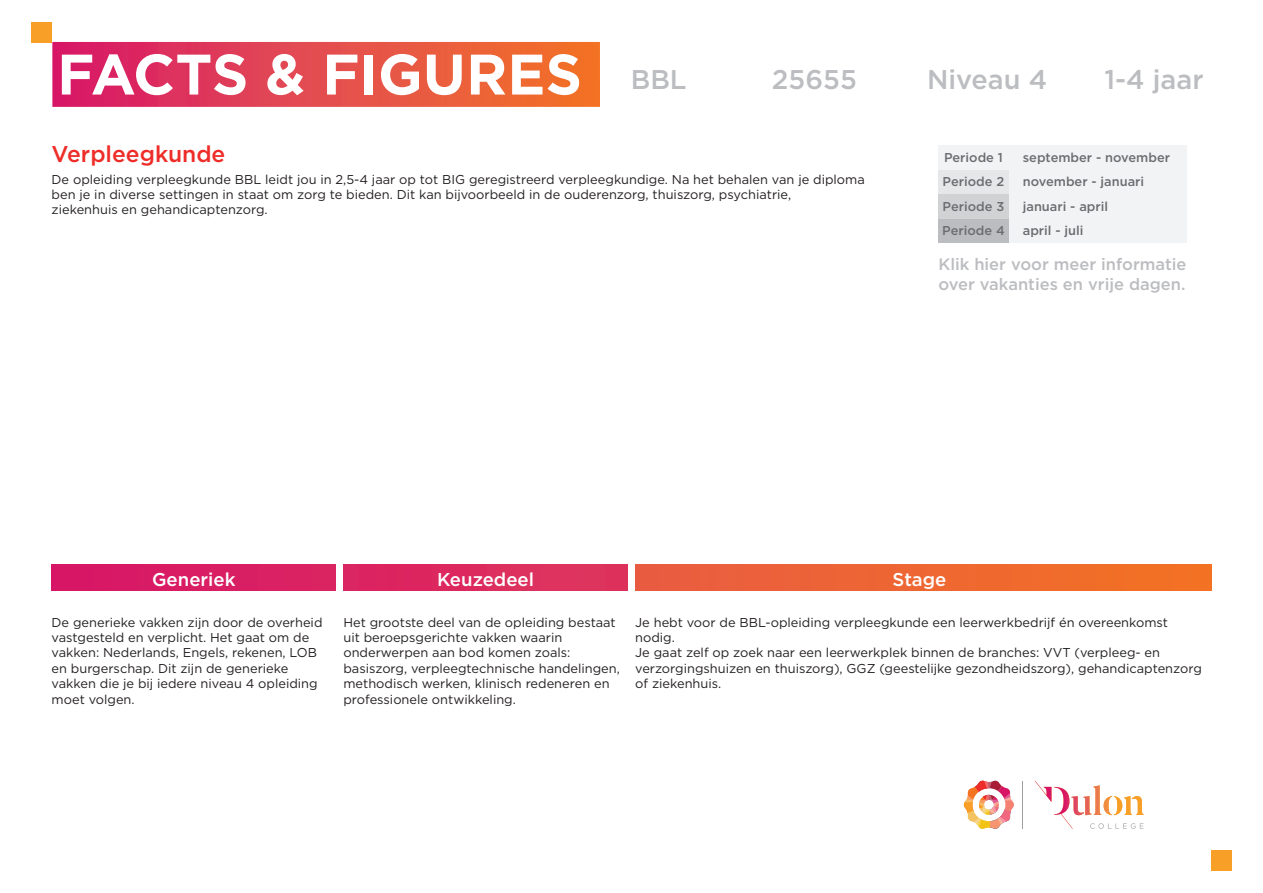
<style>
.page{position:relative;width:1263px;height:893px;background:#fff}
.page>*{position:absolute;margin:0;border:0;box-sizing:border-box;transform-origin:0 0}
.t1{font:700 57px "Gotham";letter-spacing:-.005em;color:#fff}
.t2{font:500 27.15px "Gotham";color:#bcbdc0}
.t3{font:500 22.8px "Gotham";color:#ee2d29}
.t4{font:500 18.6px "Gotham";color:#fff}
.t5{font:500 16.5px/19.8px "Gotham";color:#bcbdc0}
.t6{font:12.9px/15.5px "Gotham";color:#231f20}
.t7{font:500 12.9px/24.5px "Gotham";color:#6c6d70}
</style>
<div class="page">
<div style="left:52px;top:565px;width:284px;height:25px;background:#d91c64"></div>
<div style="left:343px;top:565px;width:285px;height:25px;background:#dc295f"></div>
<div style="left:635px;top:565px;width:576px;height:25px;background:linear-gradient(to right,#e95b41,#f37223)"></div>
<div style="left:31px;top:22px;width:21px;height:20px;background:#f89f28"></div>
<div style="left:1211px;top:850px;width:20px;height:21px;background:#f89f28"></div>
<svg style="left:963px;top:780px;width:51px;height:49px"></svg>
<hr style="left:1023px;top:781px;width:1px;height:48px;background:#9d9fa2">
<svg style="left:1035px;top:781px;width:108px;height:48px"></svg>
<svg style="left:52px;top:42px;width:548px;height:65px;background:#e44a4b"></svg>
<div style="left:938px;top:218px;width:71px;height:25px;background:#bcbdc0"></div>
<div style="left:938px;top:194px;width:71px;height:24px;background:#d1d2d4"></div>
<div style="left:938px;top:170px;width:71px;height:24px;background:#e6e7e9"></div>
<div style="left:938px;top:145px;width:71px;height:25px;background:#f2f3f4"></div>
<div style="left:1009px;top:145px;width:177px;height:25px;background:#f2f3f4"></div>
<div style="left:1009px;top:170px;width:177px;height:24px;background:#f2f3f4"></div>
<div style="left:1009px;top:194px;width:177px;height:24px;background:#f2f3f4"></div>
<div style="left:1009px;top:218px;width:177px;height:25px;background:#f2f3f4"></div>
<h1 class="t1" style="left:57px;top:37px;width:526px">FACTS &amp; FIGURES</h1>
<h3 class="t3" style="left:52px;top:139px;width:175px">Verpleegkunde</h3>
<h2 class="t2" style="left:631px;top:61px;width:57px">BBL</h2>
<h2 class="t2" style="left:772px;top:61px;width:86px">25655</h2>
<p class="t6" style="left:52px;top:171px;width:815px">De opleiding verpleegkunde BBL leidt jou in 2,5-4 jaar op tot BIG geregistreerd verpleegkundige. Na het behalen van je diploma ben je in diverse settingen in staat om zorg te bieden. Dit kan bijvoorbeeld in de ouderenzorg, thuiszorg, psychiatrie,<br>ziekenhuis en gehandicaptenzorg.</p>
<h2 class="t2" style="left:927px;top:61px;width:122px">Niveau 4</h2>
<h2 class="t2" style="left:1104px;top:61px;width:101px">1-4 jaar</h2>
<p class="t7" style="left:944px;top:145px;width:60px">Periode 1</p>
<p class="t7" style="left:1023px;top:145px;width:149px">september - november november - januari januari - april<br>april - juli</p>
<p class="t7" style="left:942px;top:169px;width:64px;text-align:justify">Periode 2<br>Periode 3<br>Periode 4</p>
<p class="t5" style="left:938px;top:254px;width:250px">Klik hier voor meer informatie over vakanties en vrije dagen.</p>
<h3 class="t4" style="left:152px;top:567px;width:85px">Generiek</h3>
<h3 class="t4" style="left:437px;top:567px;width:98px">Keuzedeel</h3>
<h3 class="t4" style="left:892px;top:567px;width:55px">Stage</h3>
<p class="t6" style="left:52px;top:614px;width:272px">De generieke vakken zijn door de overheid vastgesteld en verplicht. Het gaat om de vakken: Nederlands, Engels, rekenen, LOB en burgerschap. Dit zijn de generieke vakken die je bij iedere niveau 4 opleiding moet volgen.</p>
<p class="t6" style="left:635px;top:614px;width:568px">Je hebt voor de BBL-opleiding verpleegkunde een leerwerkbedrijf én overeenkomst nodig.<br>Je gaat zelf op zoek naar een leerwerkplek binnen de branches: VVT (verpleeg- en verzorgingshuizen en thuiszorg), GGZ (geestelijke gezondheidszorg), gehandicaptenzorg of ziekenhuis.</p>
<p class="t6" style="left:343px;top:614px;width:278px">Het grootste deel van de opleiding bestaat uit beroepsgerichte vakken waarin onderwerpen aan bod komen zoals: basiszorg, verpleegtechnische handelingen, methodisch werken, klinisch redeneren en professionele ontwikkeling.</p>
</div>
